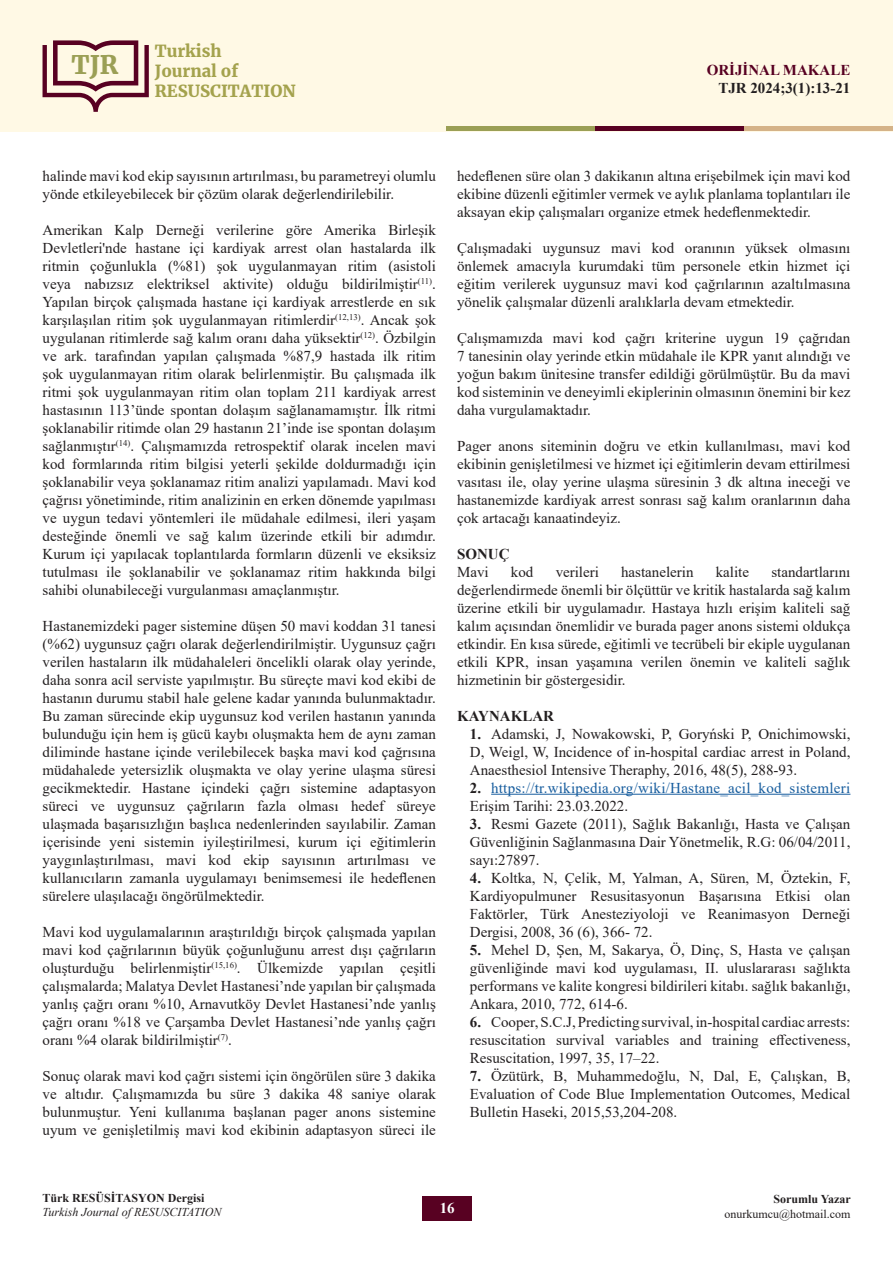
<style>
.page{position:relative;width:893px;height:1263px;background:#fff}
.page>*{position:absolute;margin:0;border:0;box-sizing:border-box;transform-origin:0 0}
.t1{font:900 25.35px "Merriweather";color:#9b9f55}
.t2{font:900 16.5px/19.8px "Merriweather";color:#a4a24d}
.t3{font:15px/18px "Times New Roman";color:#231f20;text-align:justify}
.t4{font:15px/18px "Times New Roman";letter-spacing:.015em;color:#175d9e}
.t5{font:700 15px "Times New Roman";color:#231f20}
.t6{font:700 15px "Times New Roman";color:#580122}
.t7{font:700 15px "Times New Roman";color:#fff}
.t8{font:700 12px "Times New Roman";color:#231f20}
.t9{font:italic 12px "Times New Roman";color:#231f20}
.t10{font:12px "Times New Roman";color:#231f20}
.s1{font-weight:700}
.s2{font-weight:700;color:#231f20}
.s3{color:#231f20}
</style>
<div class="page">
<div style="left:0;top:0;width:893px;height:131px;background:#fff9e5"></div>
<svg style="left:43px;top:40px;width:106px;height:72px"></svg>
<div style="left:446px;top:126px;width:149px;height:5px;background:#9b9f55"></div>
<div style="left:595px;top:126px;width:149px;height:5px;background:#580122"></div>
<div style="left:744px;top:126px;width:149px;height:5px;background:#d5b388"></div>
<div style="left:422px;top:1196px;width:50px;height:24px;background:#580122"></div>
<hr style="left:491px;top:794px;width:359px;height:1px;background:#175d9e">
<h1 class="t1" style="left:72px;top:47px;width:48px">TJR</h1>
<p class="t2" style="left:155px;top:41px;width:142px">Turkish<br>Journal of<br>RESUSCITATION</p>
<p class="t6" style="left:707px;top:59px;width:145px">ORİJİNAL MAKALE</p>
<p class="t5" style="left:718px;top:77px;width:134px">TJR 2024;3(1):13-21</p>
<p class="t3" style="left:43px;top:166px;width:395px">halinde mavi kod ekip sayısının artırılması, bu parametreyi olumlu yönde etkileyebilecek bir çözüm olarak değerlendirilebilir.</p>
<p class="t3" style="left:43px;top:220px;width:395px">Amerikan Kalp Derneği verilerine göre Amerika Birleşik Devletleri'nde hastane içi kardiyak arrest olan hastalarda ilk ritmin çoğunlukla (%81) şok uygulanmayan ritim (asistoli veya nabızsız elektriksel aktivite) olduğu bildirilmiştir<sup>(11)</sup>.<br>Yapılan birçok çalışmada hastane içi kardiyak arrestlerde en sık karşılaşılan ritim şok uygulanmayan ritimlerdir<sup>(12,13)</sup>. Ancak şok uygulanan ritimlerde sağ kalım oranı daha yüksektir<sup>(12)</sup>. Özbilgin ve ark. tarafından yapılan çalışmada %87,9 hastada ilk ritim şok uygulanmayan ritim olarak belirlenmiştir. Bu çalışmada ilk ritmi şok uygulanmayan ritim olan toplam 211 kardiyak arrest hastasının 113’ünde spontan dolaşım sağlanamamıştır. İlk ritmi şoklanabilir ritimde olan 29 hastanın 21’inde ise spontan dolaşım sağlanmıştır<sup>(14)</sup>. Çalışmamızda retrospektif olarak incelen mavi kod formlarında ritim bilgisi yeterli şekilde doldurmadığı için şoklanabilir veya şoklanamaz ritim analizi yapılamadı. Mavi kod çağrısı yönetiminde, ritim analizinin en erken dönemde yapılması ve uygun tedavi yöntemleri ile müdahale edilmesi, ileri yaşam desteğinde önemli ve sağ kalım üzerinde etkili bir adımdır.<br>Kurum içi yapılacak toplantılarda formların düzenli ve eksiksiz tutulması ile şoklanabilir ve şoklanamaz ritim hakkında bilgi sahibi olunabileceği vurgulanması amaçlanmıştır.</p>
<p class="t3" style="left:43px;top:616px;width:395px">Hastanemizdeki pager sistemine düşen 50 mavi koddan 31 tanesi (%62) uygunsuz çağrı olarak değerlendirilmiştir. Uygunsuz çağrı verilen hastaların ilk müdahaleleri öncelikli olarak olay yerinde, daha sonra acil serviste yapılmıştır. Bu süreçte mavi kod ekibi de hastanın durumu stabil hale gelene kadar yanında bulunmaktadır.<br>Bu zaman sürecinde ekip uygunsuz kod verilen hastanın yanında bulunduğu için hem iş gücü kaybı oluşmakta hem de aynı zaman diliminde hastane içinde verilebilecek başka mavi kod çağrısına müdahalede yetersizlik oluşmakta ve olay yerine ulaşma süresi gecikmektedir. Hastane içindeki çağrı sistemine adaptasyon süreci ve uygunsuz çağrıların fazla olması hedef süreye ulaşmada başarısızlığın başlıca nedenlerinden sayılabilir. Zaman içerisinde yeni sistemin iyileştirilmesi, kurum içi eğitimlerin yaygınlaştırılması, mavi kod ekip sayısının artırılması ve kullanıcıların zamanla uygulamayı benimsemesi ile hedeflenen sürelere ulaşılacağı öngörülmektedir.</p>
<p class="t3" style="left:43px;top:922px;width:395px">Mavi kod uygulamalarının araştırıldığı birçok çalışmada yapılan mavi kod çağrılarının büyük çoğunluğunu arrest dışı çağrıların oluşturduğu belirlenmiştir<sup>(15,16)</sup>. Ülkemizde yapılan çeşitli çalışmalarda; Malatya Devlet Hastanesi’nde yapılan bir çalışmada yanlış çağrı oranı %10, Arnavutköy Devlet Hastanesi’nde yanlış çağrı oranı %18 ve Çarşamba Devlet Hastanesi’nde yanlış çağrı oranı %4 olarak bildirilmiştir<sup>(7)</sup>.</p>
<p class="t3" style="left:43px;top:1066px;width:395px">Sonuç olarak mavi kod çağrı sistemi için öngörülen süre 3 dakika ve altıdır. Çalışmamızda bu süre 3 dakika 48 saniye olarak bulunmuştur. Yeni kullanıma başlanan pager anons sistemine uyum ve genişletilmiş mavi kod ekibinin adaptasyon süreci ile</p>
<p class="t3" style="left:457px;top:166px;width:395px">hedeflenen süre olan 3 dakikanın altına erişebilmek için mavi kod ekibine düzenli eğitimler vermek ve aylık planlama toplantıları ile aksayan ekip çalışmaları organize etmek hedeflenmektedir.</p>
<p class="t3" style="left:457px;top:238px;width:395px">Çalışmadaki uygunsuz mavi kod oranının yüksek olmasını önlemek amacıyla kurumdaki tüm personele etkin hizmet içi eğitim verilerek uygunsuz mavi kod çağrılarının azaltılmasına yönelik çalışmalar düzenli aralıklarla devam etmektedir.</p>
<p class="t3" style="left:457px;top:328px;width:395px">Çalışmamızda mavi kod çağrı kriterine uygun 19 çağrıdan 7 tanesinin olay yerinde etkin müdahale ile KPR yanıt alındığı ve yoğun bakım ünitesine transfer edildiği görülmüştür. Bu da mavi kod sisteminin ve deneyimli ekiplerinin olmasının önemini bir kez daha vurgulamaktadır.</p>
<p class="t3" style="left:457px;top:436px;width:395px">Pager anons siteminin doğru ve etkin kullanılması, mavi kod ekibinin genişletilmesi ve hizmet içi eğitimlerin devam ettirilmesi vasıtası ile, olay yerine ulaşma süresinin 3 dk altına ineceği ve hastanemizde kardiyak arrest sonrası sağ kalım oranlarının daha çok artacağı kanaatindeyiz.</p>
<p class="t5" style="left:457px;top:543px;width:54px">SONUÇ</p>
<p class="t3" style="left:457px;top:562px;width:33px">Mavi</p>
<p class="t3" style="left:511px;top:562px;width:24px">kod</p>
<p class="t3" style="left:556px;top:562px;width:45px">verileri</p>
<p class="t3" style="left:621px;top:562px;width:74px">hastanelerin</p>
<p class="t3" style="left:716px;top:562px;width:35px">kalite</p>
<p class="t3" style="left:457px;top:562px;width:395px;text-indent:314px">standartlarını değerlendirmede önemli bir ölçüttür ve kritik hastalarda sağ kalım üzerine etkili bir uygulamadır. Hastaya hızlı erişim kaliteli sağ kalım açısından önemlidir ve burada pager anons sistemi oldukça etkindir. En kısa sürede, eğitimli ve tecrübeli bir ekiple uygulanan etkili KPR, insan yaşamına verilen önemin ve kaliteli sağlık hizmetinin bir göstergesidir.</p>
<p class="t5" style="left:457px;top:705px;width:98px">KAYNAKLAR</p>
<p class="t3" style="left:470px;top:724px;width:382px"><span class="s1">1.</span> Adamski, J, Nowakowski, P, Goryński P, Onichimowski, D, Weigl, W, Incidence of in-hospital cardiac arrest in Poland, Anaesthesiol Intensive Theraphy, 2016, 48(5), 288-93.</p>
<p class="t4" style="left:470px;top:778px;width:382px"><span class="s2">2.</span> https://tr.wikipedia.org/wiki/Hastane_acil_kod_sistemleri<br><span class="s3">Erişim Tarihi: 23.03.2022.</span></p>
<p class="t3" style="left:470px;top:814px;width:382px"><span class="s1">3.</span> Resmi Gazete (2011), Sağlık Bakanlığı, Hasta ve Çalışan Güvenliğinin Sağlanmasına Dair Yönetmelik, R.G: 06/04/2011, sayı:27897.</p>
<p class="t3" style="left:470px;top:868px;width:382px"><span class="s1">4.</span> Koltka, N, Çelik, M, Yalman, A, Süren, M, Öztekin, F, Kardiyopulmuner Resusitasyonun Başarısına Etkisi olan Faktörler, Türk Anesteziyoloji ve Reanimasyon Derneği Dergisi, 2008, 36 (6), 366- 72.</p>
<p class="t3" style="left:470px;top:940px;width:382px"><span class="s1">5.</span> Mehel D, Şen, M, Sakarya, Ö, Dinç, S, Hasta ve çalışan güvenliğinde mavi kod uygulaması, II. uluslararası sağlıkta performans ve kalite kongresi bildirileri kitabı. sağlık bakanlığı, Ankara, 2010, 772, 614-6.</p>
<p class="t3" style="left:470px;top:1012px;width:382px"><span class="s1">6.</span> Cooper, S.C.J, Predicting survival, in-hospital cardiac arrests: resuscitation survival variables and training effectiveness, Resuscitation, 1997, 35, 17–22.</p>
<p class="t3" style="left:470px;top:1066px;width:382px"><span class="s1">7.</span> Özütürk, B, Muhammedoğlu, N, Dal, E, Çalışkan, B, Evaluation of Code Blue Implementation Outcomes, Medical Bulletin Haseki, 2015,53,204-208.</p>
<p class="t8" style="left:43px;top:1189px;width:163px">Türk RESÜSİTASYON Dergisi</p>
<p class="t9" style="left:43px;top:1204px;width:181px">Turkish Journal of RESUSCITATION</p>
<p class="t7" style="left:440px;top:1197px;width:16px">16</p>
<p class="t8" style="left:773px;top:1191px;width:79px">Sorumlu Yazar</p>
<p class="t10" style="left:724px;top:1205px;width:128px">onurkumcu@hotmail.com</p>
</div>
